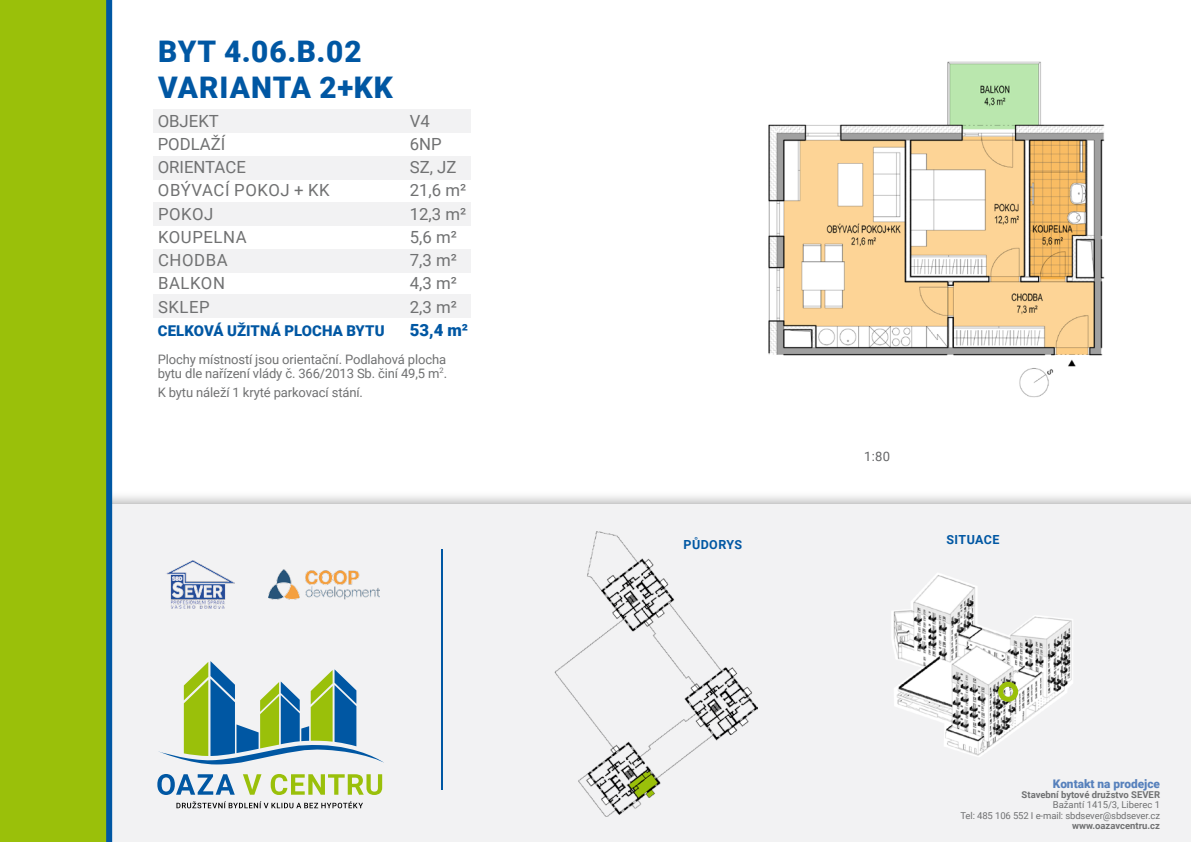
<style>
.page{position:relative;width:1191px;height:842px;background:#fff}
.page>*{position:absolute;margin:0;border:0;box-sizing:border-box;transform-origin:0 0}
.t1{font:900 29.8px/35.7px "Roboto";letter-spacing:.035em;color:#0057a3}
.t2{font:16.7px "Roboto";color:#707172}
.t3{font:900 16.7px "Roboto";color:#0057a3}
.t4{font:900 14.9px "Roboto";letter-spacing:.005em;color:#0057a3}
.t5{font:13px/13.9px "Roboto";letter-spacing:-.01em;color:#707172}
.t6{font:13px "Roboto";color:#646567}
.t7{font:700 12.5px "Roboto";letter-spacing:.035em;color:#0057a3}
.t8{font:900 11.9px "Roboto";color:#5781bc}
.t9{font:9.5px/10.4px "Roboto";letter-spacing:-.01em;color:#707172;text-align:right}
.t10{font:700 9.5px "Roboto";color:#707172}
</style>
<div class="page">
<div style="left:0;top:490px;width:1191px;height:352px;background:#000;opacity:.36"></div>
<div style="left:0;top:505px;width:1191px;height:337px;background:#f2f2f3"></div>
<div style="left:153px;top:109px;width:318px;height:24px;background:#f2f2f3"></div>
<div style="left:153px;top:156px;width:318px;height:23px;background:#f2f2f3"></div>
<div style="left:153px;top:203px;width:318px;height:23px;background:#f2f2f3"></div>
<div style="left:153px;top:249px;width:318px;height:23px;background:#f2f2f3"></div>
<div style="left:153px;top:294px;width:318px;height:24px;background:#f2f2f3"></div>
<img style="left:166px;top:561px;width:68px;height:47px">
<img style="left:269px;top:569px;width:110px;height:30px">
<img style="left:768px;top:61px;width:337px;height:337px">
<img style="left:554px;top:532px;width:203px;height:284px">
<img style="left:892px;top:573px;width:181px;height:184px">
<svg style="left:243px;top:774px;width:139px;height:21px"></svg>
<svg style="left:157px;top:774px;width:78px;height:21px"></svg>
<svg style="left:176px;top:801px;width:187px;height:7px"></svg>
<svg style="left:158px;top:661px;width:226px;height:103px"></svg>
<hr style="left:441px;top:549px;width:2px;height:241px;background:#0057a3">
<div style="left:0;top:0;width:112px;height:842px;background:#9ac00a"></div>
<div style="left:998px;top:682px;width:20px;height:20px;border:5px solid #9ac00a;border-radius:50%"></div>
<h1 class="t1" style="left:158px;top:32px;width:236px">BYT 4.06.B.02<br>VARIANTA 2+KK</h1>
<p class="t2" style="left:158px;top:109px;width:63px">OBJEKT</p>
<p class="t2" style="left:410px;top:109px;width:22px">V4</p>
<p class="t2" style="left:158px;top:132px;width:69px">PODLAŽÍ</p>
<p class="t2" style="left:410px;top:132px;width:33px">6NP</p>
<p class="t2" style="left:158px;top:155px;width:90px">ORIENTACE</p>
<p class="t2" style="left:410px;top:155px;width:48px">SZ, JZ</p>
<p class="t2" style="left:158px;top:179px;width:45px">obývací</p>
<p class="t2" style="left:234px;top:179px;width:12px">pokoj</p>
<p class="t2" style="left:294px;top:179px;width:37px">+ KK</p>
<p class="t2" style="left:410px;top:179px;width:58px">21,6 m²</p>
<p class="t2" style="left:158px;top:202px;width:12px">pokoj</p>
<p class="t2" style="left:410px;top:202px;width:58px">12,3 m²</p>
<p class="t2" style="left:158px;top:225px;width:54px">koupelna</p>
<p class="t2" style="left:410px;top:225px;width:49px">5,6 m²</p>
<p class="t2" style="left:158px;top:248px;width:45px">chodba</p>
<p class="t2" style="left:410px;top:248px;width:49px">7,3 m²</p>
<p class="t2" style="left:158px;top:272px;width:68px">BALKON</p>
<p class="t2" style="left:410px;top:272px;width:49px">4,3 m²</p>
<p class="t2" style="left:158px;top:295px;width:12px">sklep</p>
<p class="t2" style="left:410px;top:295px;width:49px">2,3 m²</p>
<p class="t4" style="left:158px;top:320px;width:228px">CELKOVÁ UŽITNÁ PLOCHA BYTU</p>
<p class="t3" style="left:410px;top:318px;width:60px">53,4 M²</p>
<p class="t5" style="left:158px;top:352px;width:291px">Plochy místností jsou orientační. Podlahová plocha bytu dle nařízení vlády č. 366/2013 Sb. činí 49,5 m<sup>2</sup>.</p>
<p class="t5" style="left:158px;top:385px;width:207px">K bytu náleží 1 kryté parkovací stání.</p>
<p class="t7" style="left:683px;top:536px;width:60px">půdorys</p>
<p class="t6" style="left:864px;top:447px;width:27px">1:80</p>
<p class="t7" style="left:946px;top:531px;width:55px">situace</p>
<p class="t8" style="left:1053px;top:775px;width:109px">KONTAKT NA PRODEJCE</p>
<p class="t10" style="left:1021px;top:788px;width:139px">Stavební bytové družstvo SEVER</p>
<p class="t9" style="left:960px;top:799px;width:201px">Bažantí 1415/3, Liberec 1<br>Tel: 485 106 552 I e-mail: sbdsever@sbdsever.cz</p>
<p class="t10" style="left:1072px;top:819px;width:89px">www.oazavcentru.cz</p>
</div>
